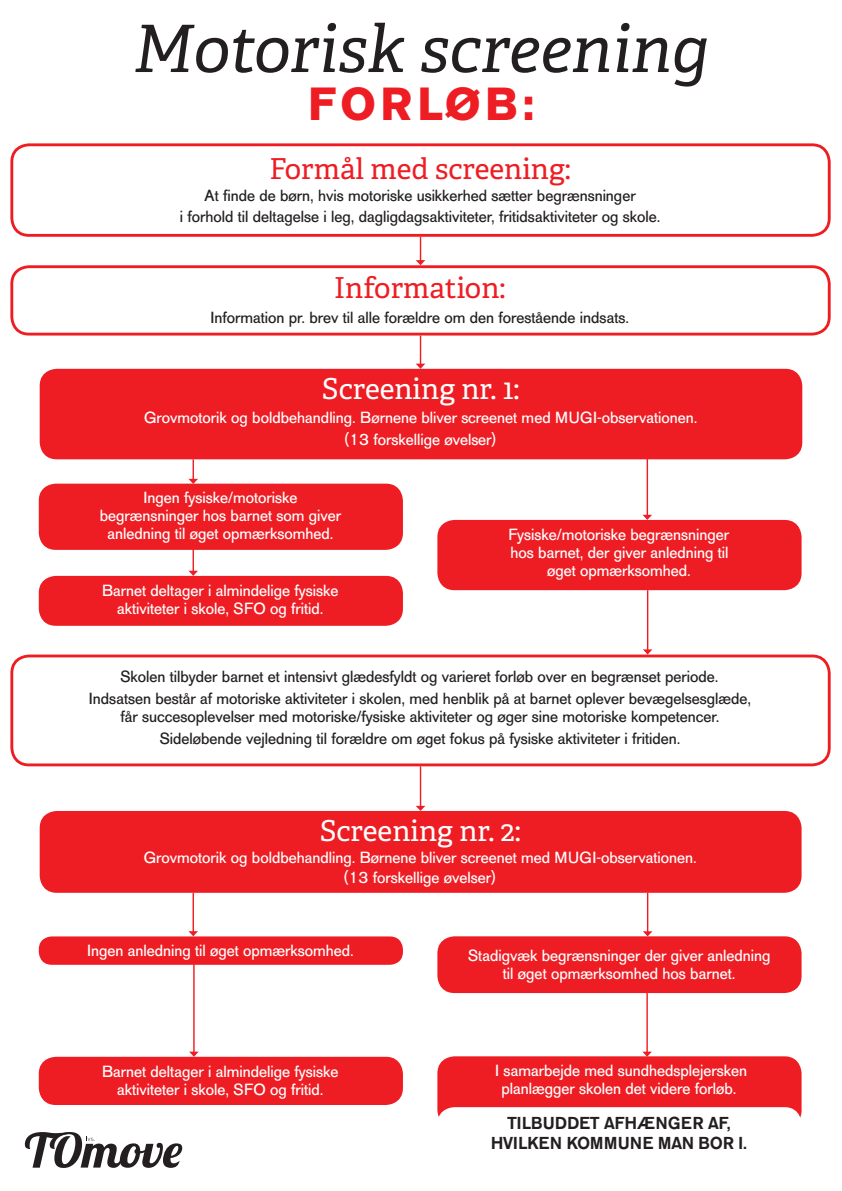
<style>
.page{position:relative;width:842px;height:1191px;background:#fff}
.page>*{position:absolute;margin:0;border:0;box-sizing:border-box;transform-origin:0 0}
.t1{font:italic 65.3px "Adelle";color:#231f20}
.t2{font:700 45.9px "AG Old Face";letter-spacing:.1em;color:#ee1d23}
.t3{font:28.8px "Adelle";color:#ee1d23}
.t4{font:28.8px "Adelle";color:#fff}
.t5{font:500 17.1px/20.6px "AG Old Face";letter-spacing:.02em;color:#231f20;text-align:center}
.t6{font:16px/18px "AG Old Face";color:#fff;text-align:center}
.t7{font:16px/22px "AG Old Face";color:#231f20;text-align:center}
</style>
<div class="page">
<div style="left:10px;top:143px;width:821px;height:94px;border:3px solid #ee1d23;border-radius:17px"></div>
<div style="left:10px;top:654px;width:821px;height:112px;border:3px solid #ee1d23;border-radius:17px"></div>
<div style="left:40px;top:811px;width:761px;height:81px;background:#ee1d23;border-radius:17px"></div>
<div style="left:39px;top:483px;width:364px;height:67px;background:#ee1d23;border-radius:17px"></div>
<div style="left:39px;top:936px;width:364px;height:28px;background:#ee1d23;border-radius:13px"></div>
<div style="left:39px;top:576px;width:364px;height:50px;background:#ee1d23;border-radius:17px"></div>
<div style="left:39px;top:1056px;width:364px;height:49px;background:#ee1d23;border-radius:17px"></div>
<div style="left:437px;top:520px;width:364px;height:70px;background:#ee1d23;border-radius:17px"></div>
<div style="left:437px;top:936px;width:364px;height:57px;background:#ee1d23;border-radius:17px"></div>
<div style="left:437px;top:1056px;width:364px;height:71px;background:#ee1d23;border-radius:17px"></div>
<div style="left:437px;top:1107px;width:364px;height:59px;background:#fff;border-radius:17px"></div>
<svg style="left:416px;top:237px;width:9px;height:28px"></svg>
<hr style="left:420px;top:335px;width:1px;height:30px;background:#ee1d23">
<svg style="left:416px;top:364px;width:9px;height:5px"></svg>
<hr style="left:420px;top:766px;width:1px;height:41px;background:#ee1d23">
<svg style="left:416px;top:806px;width:9px;height:5px"></svg>
<svg style="left:188px;top:459px;width:10px;height:25px"></svg>
<svg style="left:188px;top:549px;width:10px;height:27px"></svg>
<hr style="left:193px;top:892px;width:1px;height:40px;background:#ee1d23">
<svg style="left:188px;top:931px;width:10px;height:5px"></svg>
<hr style="left:193px;top:959px;width:2px;height:93px;background:#ee1d23">
<svg style="left:189px;top:1051px;width:10px;height:5px"></svg>
<hr style="left:647px;top:892px;width:1px;height:40px;background:#ee1d23">
<svg style="left:643px;top:931px;width:9px;height:5px"></svg>
<hr style="left:646px;top:993px;width:2px;height:59px;background:#ee1d23">
<svg style="left:642px;top:1051px;width:10px;height:5px"></svg>
<hr style="left:647px;top:590px;width:1px;height:60px;background:#ee1d23">
<svg style="left:643px;top:649px;width:9px;height:5px"></svg>
<hr style="left:647px;top:451px;width:1px;height:65px;background:#ee1d23">
<svg style="left:642px;top:515px;width:10px;height:5px"></svg>
<div style="left:10px;top:265px;width:821px;height:70px;border:3px solid #ee1d23;border-radius:17px"></div>
<div style="left:40px;top:369px;width:762px;height:90px;background:#ee1d23;border-radius:17px"></div>
<svg style="left:25px;top:1132px;width:157px;height:36px"></svg>
<h1 class="t1" style="left:133px;top:8px;width:577px">Motorisk screening</h1>
<h2 class="t2" style="left:308px;top:76px;width:227px">FORLØB:</h2>
<h3 class="t3" style="left:269px;top:151px;width:303px">Formål med screening:</h3>
<p class="t7" style="left:180px;top:186px;width:482px;line-height:20.6px">At finde de børn, hvis motoriske usikkerhed sætter begrænsninger<br>i forhold til deltagelse i leg, dagligdagsaktiviteter, fritidsaktiviteter og skole.</p>
<h3 class="t3" style="left:334px;top:270px;width:173px">Information:</h3>
<p class="t7" style="left:211px;top:306px;width:420px">Information pr. brev til alle forældre om den forestående indsats.</p>
<h3 class="t4" style="left:322px;top:371px;width:199px">Screening nr. 1:</h3>
<p class="t6" style="left:144px;top:407px;width:554px;line-height:22px">Grovmotorik og boldbehandling. Børnene bliver screenet med MUGI-observationen. (13 forskellige øvelser)</p>
<p class="t6" style="left:100px;top:489px;width:243px">Ingen fysiske/motoriske begrænsninger hos barnet som giver anledning til øget opmærksomhed.</p>
<p class="t6" style="left:102px;top:581px;width:238px">Barnet deltager i almindelige fysiske aktiviteter i skole, SFO og fritid.</p>
<p class="t6" style="left:509px;top:526px;width:222px">Fysiske/motoriske begrænsninger hos barnet, der giver anledning til øget opmærksomhed.</p>
<p class="t7" style="left:89px;top:665px;width:664px">Skolen tilbyder barnet et intensivt glædesfyldt og varieret forløb over en begrænset periode.<br>Indsatsen består af motoriske aktiviteter i skolen, med henblik på at barnet oplever bevægelsesglæde,</p>
<p class="t7" style="left:121px;top:705px;width:600px">får succesoplevelser med motoriske/fysiske aktiviteter og øger sine motoriske kompetencer.<br>Sideløbende vejledning til forældre om øget fokus på fysiske aktiviteter i fritiden.</p>
<h3 class="t4" style="left:320px;top:813px;width:202px">Screening nr. 2:</h3>
<p class="t6" style="left:144px;top:847px;width:554px;line-height:20.6px">Grovmotorik og boldbehandling. Børnene bliver screenet med MUGI-observationen. (13 forskellige øvelser)</p>
<p class="t6" style="left:87px;top:942px;width:268px">Ingen anledning til øget opmærksomhed.</p>
<p class="t6" style="left:102px;top:1062px;width:238px">Barnet deltager i almindelige fysiske aktiviteter i skole, SFO og fritid.</p>
<p class="t6" style="left:468px;top:946px;width:304px">Stadigvæk begrænsninger der giver anledning til øget opmærksomhed hos barnet.</p>
<p class="t6" style="left:495px;top:1061px;width:253px">I samarbejde med sundhedsplejersken planlægger skolen det videre forløb.</p>
<p class="t5" style="left:491px;top:1112px;width:257px">TILBUDDET AFHÆNGER AF,<br>HVILKEN KOMMUNE MAN BOR I.</p>
</div>
